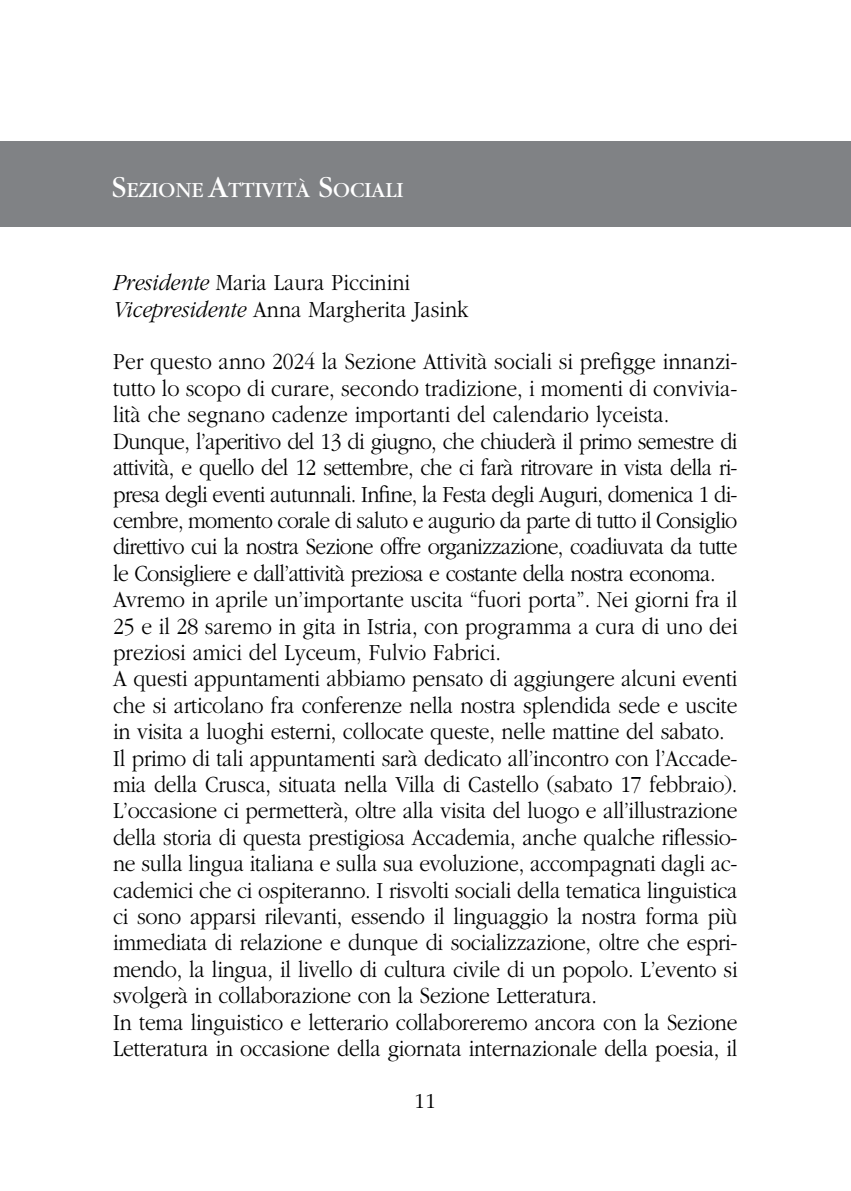
<style>
.page{position:relative;width:851px;height:1191px;background:#fff}
.page>*{position:absolute;margin:0;border:0;box-sizing:border-box;transform-origin:0 0}
.t1{font:300 24px/26.4px "Garamond";letter-spacing:-.01em;color:#000;scale:.9 1}
.t2{font:22.4px "Garamond";color:#fff}
.t3{font:300 22px "Garamond";color:#000}
.s1{font-size:32px}
.s2{font-style:italic}
</style>
<div class="page">
<div style="left:0;top:142px;width:850px;height:85px;background:#808285"></div>
<p class="t2" style="left:112px;top:178px;width:292px"><span class="s1">S</span>EZIONE <span class="s1">A</span>TTIVITÀ <span class="s1">S</span>OCIALI</p>
<p class="t1" style="left:113px;top:270px;width:397px"><span class="s2">Presidente</span> Maria Laura Piccinini<br><span class="s2">Vicepresidente</span> Anna Margherita Jasink</p>
<p class="t1" style="left:113px;top:349px;width:695px">Per questo anno 2024 la Sezione Attività sociali si prefigge innanzi&shy;tutto lo scopo di curare, secondo tradizione, i momenti di convivia&shy;lità che segnano cadenze importanti del calendario lyceista.<br>Dunque, l’aperitivo del 13 di giugno, che chiuderà il primo semestre di attività, e quello del 12 settembre, che ci farà ritrovare in vista della ri&shy;presa degli eventi autunnali. Infine, la Festa degli Auguri, domenica 1 di&shy;cembre, momento corale di saluto e augurio da parte di tutto il Consiglio direttivo cui la nostra Sezione offre organizzazione, coadiuvata da tutte le Consigliere e dall’attività preziosa e costante della nostra economa.<br>Avremo in aprile un’importante uscita “fuori porta”. Nei giorni fra il 25 e il 28 saremo in gita in Istria, con programma a cura di uno dei preziosi amici del Lyceum, Fulvio Fabrici.<br>A questi appuntamenti abbiamo pensato di aggiungere alcuni eventi che si articolano fra conferenze nella nostra splendida sede e uscite in visita a luoghi esterni, collocate queste, nelle mattine del sabato.<br>Il primo di tali appuntamenti sarà dedicato all’incontro con l’Accade&shy;mia della Crusca, situata nella Villa di Castello (sabato 17 febbraio).<br>L’occasione ci permetterà, oltre alla visita del luogo e all’illustrazione della storia di questa prestigiosa Accademia, anche qualche riflessio&shy;ne sulla lingua italiana e sulla sua evoluzione, accompagnati dagli ac&shy;cademici che ci ospiteranno. I risvolti sociali della tematica linguistica ci sono apparsi rilevanti, essendo il linguaggio la nostra forma più immediata di relazione e dunque di socializzazione, oltre che espri&shy;mendo, la lingua, il livello di cultura civile di un popolo. L’evento si svolgerà in collaborazione con la Sezione Letteratura.<br>In tema linguistico e letterario collaboreremo ancora con la Sezione Letteratura in occasione della giornata internazionale della poesia, il</p>
<p class="t3" style="left:414px;top:1089px;width:23px">11</p>
</div>
